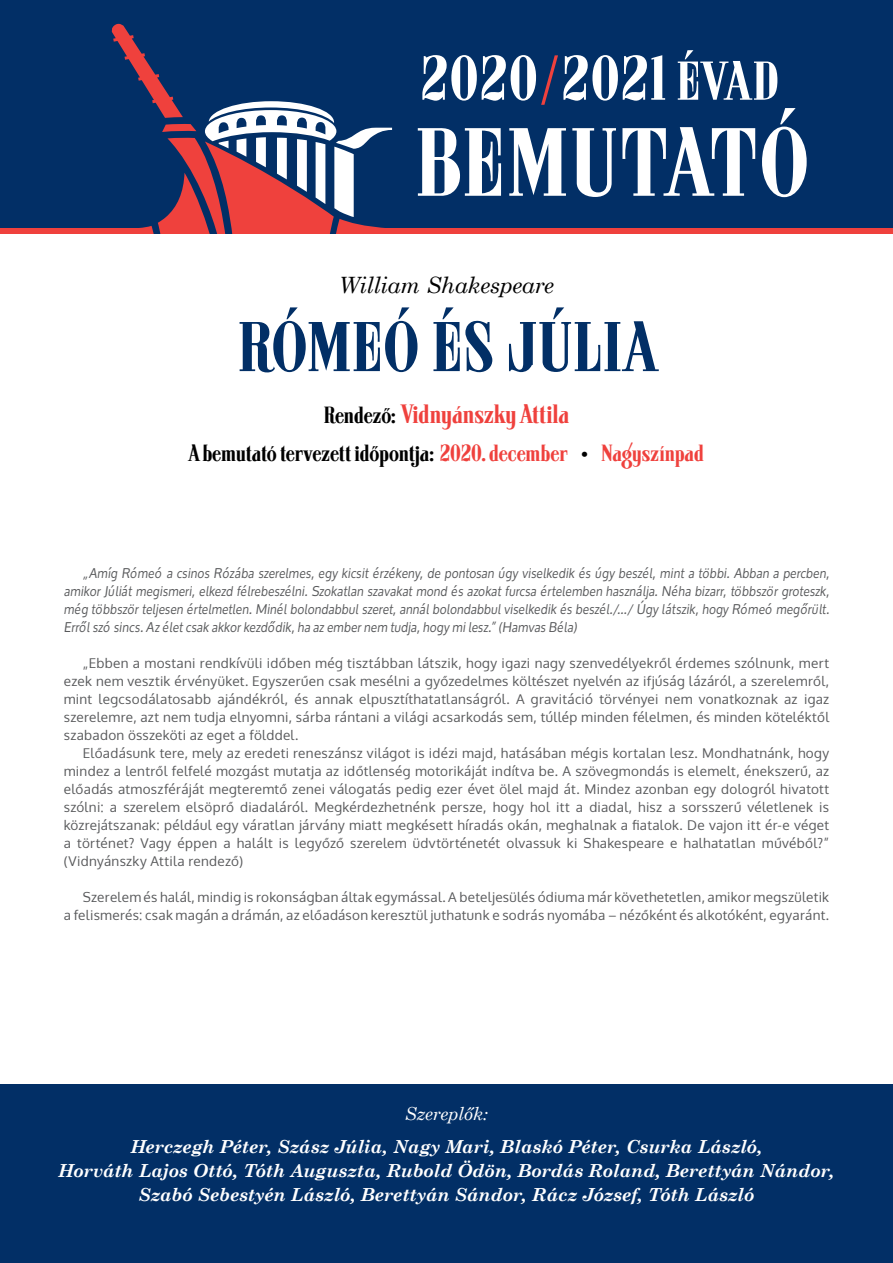
<style>
.page{position:relative;width:893px;height:1263px;background:#fff}
.page>*{position:absolute;margin:0;border:0;box-sizing:border-box;transform-origin:0 0}
.t1{font:93px "ARB08 Extreme Roman Leon";letter-spacing:.025em;color:#fff}
.t2{font:67.5px "ARB08 Extreme Roman Leon";letter-spacing:.015em;color:#022f66}
.t3{font:60px "ARB08 Extreme Roman Leon";letter-spacing:.03em;color:#fff}
.t4{font:25.5px "ARB08 Extreme Roman Leon";letter-spacing:-.01em;color:#ef413d}
.t5{font:22.5px "ARB08 Extreme Roman Leon";letter-spacing:-.005em;color:#000}
.t6{font:italic 22.5px "Century Schoolbook";letter-spacing:-.01em;color:#000}
.t7{font:italic 700 18px/24px "Century Schoolbook";letter-spacing:-.01em;color:#fff;text-align:center}
.t8{font:italic 18px "Century Schoolbook";letter-spacing:-.005em;color:#fff}
.t9{font:13.5px/18px "Oxygen";letter-spacing:.025em;color:#58595b;text-align:justify}
.t10{font:italic 13.5px/18px "Oxygen";letter-spacing:.02em;color:#58595b;text-align:justify}
.s1{font-family:"Oxygen";font-weight:300;color:#ef413d}
.s2{font-size:52.5px}
.s3{font-size:22.5px;color:#000}
.s4{color:#ef413d}
</style>
<div class="page">
<div style="left:0;top:0;width:893px;height:234px;background:#022f66"></div>
<div style="left:0;top:1084px;width:893px;height:179px;background:#022f66"></div>
<div style="left:0;top:229px;width:149px;height:12px;background:#ef413d"></div>
<svg style="left:110px;top:23px;width:282px;height:211px"></svg>
<div style="left:371px;top:229px;width:522px;height:12px;background:#ef413d"></div>
<div style="left:0;top:234px;width:893px;height:13px;background:#fff"></div>
<h3 class="t3" style="left:421px;top:43px;width:359px">2020<span class="s1">/</span>2021 <span class="s2">évad</span></h3>
<h1 class="t1" style="left:415px;top:108px;width:395px">bemutató</h1>
<h3 class="t6" style="left:339px;top:268px;width:217px">William Shakespeare</h3>
<h2 class="t2" style="left:238px;top:307px;width:419px">Rómeó és Júlia</h2>
<h3 class="t4" style="left:324px;top:399px;width:247px"><span class="s3">Rendező:</span> Vidnyánszky Attila</h3>
<h3 class="t5" style="left:189px;top:439px;width:516px">A bemutató tervezett időpontja: <span class="s4">2020. december</span> • <span class="s4">Nagyszínpad</span></h3>
<p class="t10" style="left:64px;top:563px;width:767px;text-indent:19px">„Amíg Rómeó a csinos Rózába szerelmes, egy kicsit érzékeny, de pontosan úgy viselkedik és úgy beszél, mint a többi. Abban a percben, amikor Júliát megismeri, elkezd félrebeszélni. Szokatlan szavakat mond és azokat furcsa értelemben használja. Néha bizarr, többször groteszk, még többször teljesen értelmetlen. Minél bolondabbul szeret, annál bolondabbul viselkedik és beszél./…/ Úgy látszik, hogy Rómeó megőrült.<br>Erről szó sincs. Az élet csak akkor kezdődik, ha az ember nem tudja, hogy mi lesz.” (Hamvas Béla)</p>
<p class="t9" style="left:64px;top:654px;width:767px;text-indent:19px">„Ebben a mostani rendkívüli időben még tisztábban látszik, hogy igazi nagy szenvedélyekről érdemes szólnunk, mert ezek nem vesztik érvényüket. Egyszerűen csak mesélni a győzedelmes költészet nyelvén az ifjúság lázáról, a szerelemről, mint legcsodálatosabb ajándékról, és annak elpusztíthatatlanságról. A gravitáció törvényei nem vonatkoznak az igaz szerelemre, azt nem tudja elnyomni, sárba rántani a világi acsarkodás sem, túllép minden félelmen, és minden köteléktől szabadon összeköti az eget a földdel.</p>
<p class="t9" style="left:64px;top:744px;width:767px;text-indent:19px">Előadásunk tere, mely az eredeti reneszánsz világot is idézi majd, hatásában mégis kortalan lesz. Mondhatnánk, hogy mindez a lentről felfelé mozgást mutatja az időtlenség motorikáját indítva be. A szövegmondás is elemelt, énekszerű, az előadás atmoszféráját megteremtő zenei válogatás pedig ezer évet ölel majd át. Mindez azonban egy dologról hivatott szólni: a szerelem elsöprő diadaláról. Megkérdezhetnénk persze, hogy hol itt a diadal, hisz a sorsszerű véletlenek is közrejátszanak: például egy váratlan járvány miatt megkésett híradás okán, meghalnak a fiatalok. De vajon itt ér-e véget a történet? Vagy éppen a halált is legyőző szerelem üdvtörténetét olvassuk ki Shakespeare e halhatatlan művéből?” (Vidnyánszky Attila rendező)</p>
<p class="t9" style="left:64px;top:888px;width:767px;text-align:right">Szerelem és halál, mindig is rokonságban áltak egymással. A beteljesülés ódiuma már követhetetlen, amikor megszületik<br>a felismerés: csak magán a drámán, az előadáson keresztül juthatunk e sodrás nyomába – nézőként és alkotóként, egyaránt.</p>
<h3 class="t8" style="left:405px;top:1100px;width:85px">Szereplők:</h3>
<h3 class="t7" style="left:58px;top:1133px;width:778px">Herczegh Péter, Szász Júlia, Nagy Mari, Blaskó Péter, Csurka László,<br>Horváth Lajos Ottó, Tóth Auguszta, Rubold Ödön, Bordás Roland, Berettyán Nándor,<br>Szabó Sebestyén László, Berettyán Sándor, Rácz József, Tóth László</h3>
</div>
